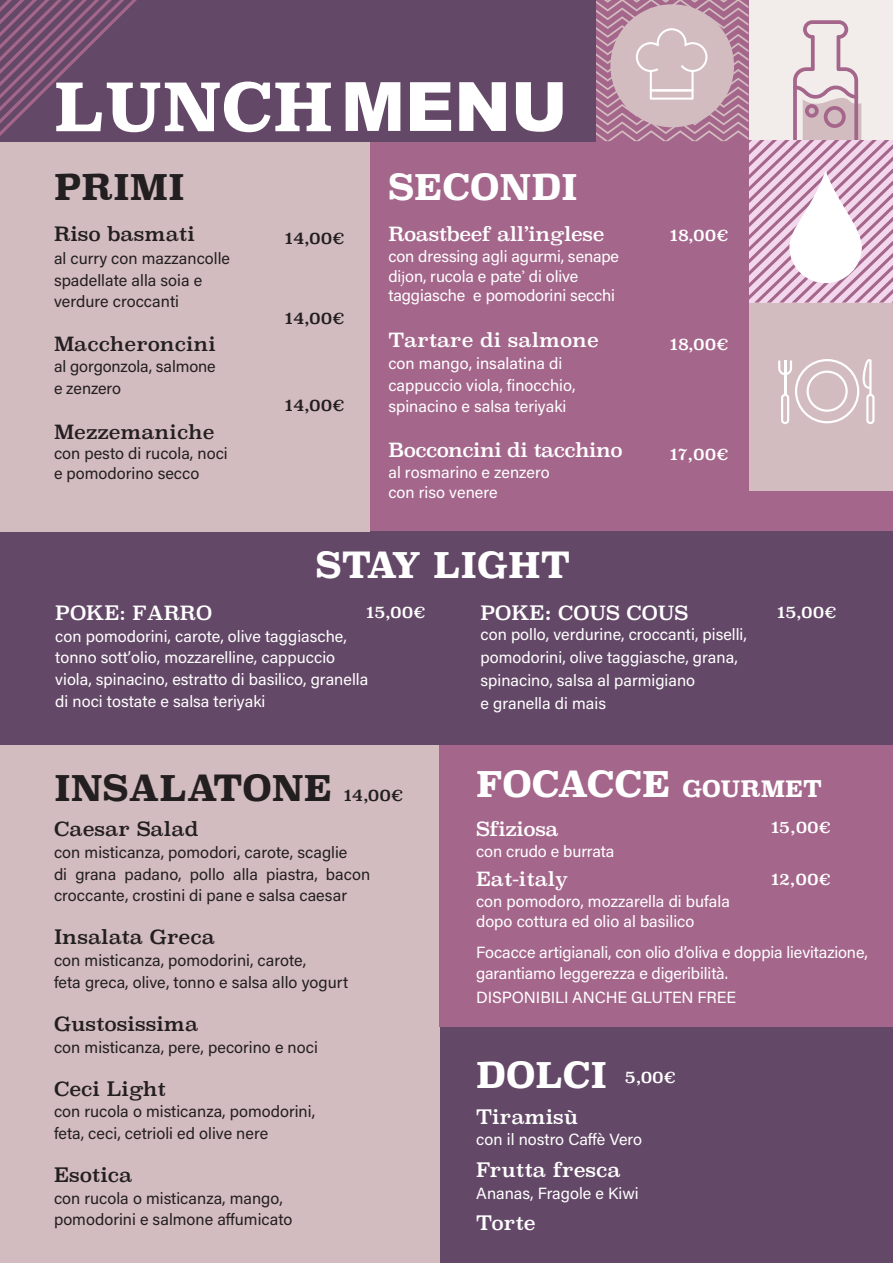
<style>
.page{position:relative;width:893px;height:1263px;background:#fff}
.page>*{position:absolute;margin:0;border:0;box-sizing:border-box;transform-origin:0 0}
.t1{font:700 65.4px "Superclarendon";color:#fff}
.t2{font:700 35.25px "Superclarendon";color:#fff}
.t3{font:700 35.25px "Superclarendon";color:#231f20}
.t4{font:19.5px "Superclarendon";color:#231f20}
.t5{font:19.5px "Superclarendon Rg";letter-spacing:-.02em;color:#fff}
.t6{font:19.5px "Superclarendon Rg";color:#fff}
.t7{font:19.5px "Superclarendon";color:#fff}
.t8{font:19.5px "Superclarendon Rg";color:#231f20}
.t9{font:16.5px "Superclarendon";color:#fff}
.t10{font:16.5px "Superclarendon";color:#231f20}
.t11{font:16.35px/19.5px "Acumin Variable Concept";color:#fff}
.t12{font:16.35px/21.6px "Acumin Variable Concept";color:#231f20}
.t13{font:16.35px/21.6px "Acumin Pro";color:#fff}
.t14{font:16.35px/19.5px "Acumin Pro";color:#231f20}
.s1{font-family:"Arial";font-weight:900;font-size:68.1px}
.s2{font-family:"Minion Pro"}
.s3{font-family:"Superclarendon Rg"}
.s4{font-family:"Superclarendon"}
.s5{font-weight:700}
.s6{font-size:22.5px}
</style>
<div class="page">
<div style="left:438px;top:941px;width:455px;height:322px;background:#644867"></div>
<div style="left:0;top:0;width:893px;height:550px;background:#a5668b"></div>
<div style="left:749px;top:303px;width:144px;height:188px;background:#d3bcc0"></div>
<div style="left:0;top:710px;width:440px;height:553px;background:#d3bcc0"></div>
<div style="left:0;top:531px;width:893px;height:214px;background:#644867"></div>
<div style="left:440px;top:745px;width:453px;height:281px;background:#a5668b"></div>
<div style="left:0;top:140px;width:369px;height:391px;background:#d3bcc0"></div>
<div style="left:0;top:0;width:596px;height:142px;background:#644867"></div>
<svg style="left:0;top:0;width:137px;height:136px"></svg>
<svg style="left:596px;top:0;width:297px;height:303px"></svg>
<svg style="left:778px;top:359px;width:96px;height:65px"></svg>
<p class="t1" style="left:54px;top:59px;width:515px">LUNCH<span class="s1">MENU</span></p>
<h2 class="t3" style="left:54px;top:161px;width:133px">PRIMI</h2>
<p class="t4" style="left:54px;top:220px;width:142px">Riso basmati</p>
<p class="t12" style="left:54px;top:247px;width:178px">al curry con mazzancolle spadellate alla soia e verdure croccanti</p>
<p class="t8" style="left:54px;top:332px;width:163px">Maccheroncini</p>
<p class="t12" style="left:54px;top:355px;width:163px">al gorgonzola, salmone e zenzero</p>
<p class="t8" style="left:54px;top:420px;width:162px">Mezzemaniche</p>
<p class="t14" style="left:54px;top:443px;width:175px">con pesto di rucola, noci e pomodorino secco</p>
<p class="t10" style="left:285px;top:227px;width:62px">14,00€</p>
<p class="t10" style="left:285px;top:307px;width:62px">14,00€</p>
<p class="t10" style="left:285px;top:394px;width:62px">14,00€</p>
<h2 class="t2" style="left:388px;top:161px;width:191px">SECONDI</h2>
<p class="t5" style="left:388px;top:222px;width:218px">Roastbeef all’inglese</p>
<p class="t11" style="left:388px;top:246px;width:232px">con dressing agli agurmi, senape di<span class="s2">j</span>on, rucola e pate<span class="s2">’</span> di olive taggiasche e pomodorini secchi</p>
<p class="t6" style="left:388px;top:328px;width:212px">Tartare di salmone</p>
<p class="t13" style="left:388px;top:352px;width:189px">con mango, insalatina di cappuccio viola, finocchio, spinacino e salsa teriyaki</p>
<p class="t5" style="left:388px;top:438px;width:236px">Bocconcini di tacchino</p>
<p class="t11" style="left:388px;top:462px;width:163px">al rosmarino e zenzero con riso venere</p>
<p class="t2" style="left:316px;top:539px;width:256px">STAY LIGHT</p>
<p class="t9" style="left:670px;top:223px;width:61px">18,00€</p>
<p class="t9" style="left:670px;top:333px;width:61px">18,00€</p>
<p class="t9" style="left:670px;top:442px;width:61px">1<span class="s3">7</span>,00€</p>
<p class="t7" style="left:55px;top:600px;width:158px">POKE: <span class="s3">FARRO</span></p>
<p class="t11" style="left:55px;top:624px;width:315px;line-height:21.6px">con pomodorini, carote, olive taggiasche, tonno sott’olio, mozzarelline, cappuccio viola, spinacino, estratto di basilico, granella di noci tostate e salsa teriyaki</p>
<p class="t9" style="left:366px;top:601px;width:61px">15,00€</p>
<p class="t6" style="left:480px;top:601px;width:209px"><span class="s4">POKE</span><span class="s5">:</span> COUS COUS</p>
<p class="t11" style="left:480px;top:622px;width:268px;line-height:23px">con pollo, verdurine, croccanti, piselli, pomodorini, olive taggiasche, grana, spinacino, salsa al parmigiano<br>e granella di mais</p>
<p class="t9" style="left:777px;top:600px;width:61px">15,00€</p>
<p class="t3" style="left:54px;top:761px;width:279px">INSALATONE</p>
<p class="t10" style="left:344px;top:783px;width:62px">14,00€</p>
<p class="t4" style="left:54px;top:816px;width:146px">Caesar Salad</p>
<p class="t12" style="left:54px;top:841px;width:295px">con misticanza, pomodori, carote, scaglie</p>
<p class="t12" style="left:54px;top:862px;width:318px">di grana padano, pollo alla piastra, bacon croccante, crostini di pane e salsa caesar</p>
<p class="t4" style="left:54px;top:924px;width:163px">Insalata Greca</p>
<p class="t12" style="left:54px;top:949px;width:254px">con misticanza, pomodorini, carote,</p>
<p class="t12" style="left:54px;top:970px;width:296px">feta greca, olive, tonno e salsa allo yogurt</p>
<p class="t4" style="left:54px;top:1010px;width:146px">Gustosissima</p>
<p class="t12" style="left:54px;top:1035px;width:266px">con misticanza, pere, pecorino e noci</p>
<p class="t4" style="left:54px;top:1075px;width:114px">Ceci Light</p>
<p class="t12" style="left:54px;top:1100px;width:263px">con rucola o misticanza, pomodorini,</p>
<p class="t12" style="left:54px;top:1122px;width:216px">feta, ceci, cetrioli ed olive nere</p>
<p class="t4" style="left:54px;top:1162px;width:80px">Esotica</p>
<p class="t12" style="left:54px;top:1187px;width:230px">con rucola o misticanza, mango,</p>
<p class="t12" style="left:54px;top:1208px;width:240px">pomodorini e salmone affumicato</p>
<p class="t2" style="left:476px;top:758px;width:347px">FOCACCE <span class="s6">GOURMET</span></p>
<p class="t9" style="left:771px;top:816px;width:62px">1<span class="s3">5</span>,00€</p>
<p class="t9" style="left:771px;top:868px;width:62px">1<span class="s3">2</span>,00€</p>
<p class="t5" style="left:476px;top:817px;width:84px">Sfiziosa</p>
<p class="t11" style="left:476px;top:841px;width:140px">con crudo e burrata</p>
<p class="t6" style="left:476px;top:867px;width:94px">Eat-italy</p>
<p class="t11" style="left:476px;top:891px;width:255px">con pomodoro, mozzarella di bufala dopo cottura ed olio al basilico</p>
<p class="t11" style="left:476px;top:942px;width:393px;line-height:21px">Focacce artigianali, con olio d’oliva e doppia lievitazione, garantiamo leggerezza e digeribilità.</p>
<p class="t11" style="left:476px;top:987px;width:261px">DISPONIBILI ANCHE GLUTEN FREE</p>
<p class="t2" style="left:476px;top:1049px;width:133px">DOLCI</p>
<p class="t9" style="left:625px;top:1066px;width:53px">5,00€</p>
<p class="t7" style="left:476px;top:1103px;width:104px">Tiramisù</p>
<p class="t11" style="left:476px;top:1129px;width:167px">con il nostro Caffè Vero</p>
<p class="t7" style="left:476px;top:1157px;width:146px">Frutta fresca</p>
<p class="t11" style="left:476px;top:1183px;width:164px">Ananas, Fragole e Kiwi</p>
<p class="t7" style="left:476px;top:1209px;width:61px">Torte</p>
</div>
